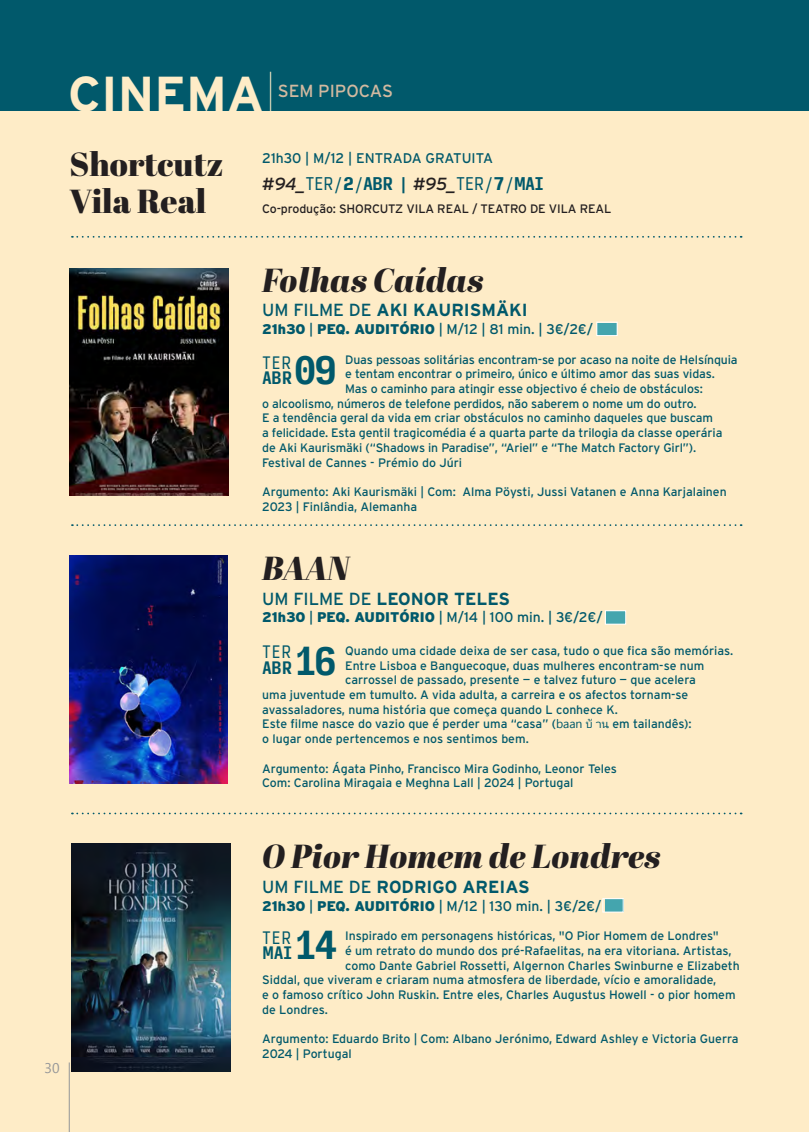
<style>
.page{position:relative;width:809px;height:1132px;background:#fff}
.page>*{position:absolute;margin:0;border:0;box-sizing:border-box;transform-origin:0 0}
.t1{font:700 49px "Interstate";color:#feecc7}
.t2{font:700 38.5px "Input Sans Compressed";color:#01596b}
.No_Spacing{font:italic 33.25px "Abril Fatface";color:#231f20}
.No_Spacing-2{font:33.25px "Abril Fatface";color:#231f20}
.No_Spacing-3{font:700 17.5px "Interstate";color:#01596b}
.t3{font:17.5px "Input Sans Compressed";color:#01596b}
.t4{font:17.5px "Interstate";color:#d2b9a0}
.t5{font:17.15px "Input Sans Compressed";letter-spacing:.04em;color:#01596b}
.t6{font:700 17.15px "Input Sans Compressed";letter-spacing:-.04em;color:#01596b}
.t7{font:14px "Interstate";color:#01596b}
.t8{font:14px "Leelawadee UI";color:#939598}
.No_Spacing-4{font:12.25px/14.7px "Interstate";color:#01596b}
.Texto_de_nota_de_rodapé{font:12.25px "Interstate";letter-spacing:-.01em;color:#231f20}
.s1{font-weight:100}
.s2{font-family:"Interstate";font-style:italic;color:#231f20}
.s3{font-weight:900}
.s4{font-weight:700}
.s5{font-weight:400}
.s6{font-family:"Leelawadee UI"}
</style>
<div class="page">
<div style="left:0;top:103px;width:789px;height:1028px;background:#feecc7"></div>
<div style="left:789px;top:103px;width:20px;height:1028px;background:#feecc7"></div>
<div style="left:0;top:0;width:809px;height:110px;background:#01596b"></div>
<div style="left:597px;top:322px;width:20px;height:13px;background:#44a5ae"></div>
<div style="left:596px;top:321px;width:21px;height:15px;border:1px solid #fff"></div>
<svg style="left:72px;top:236px;width:669px;height:1px"></svg>
<svg style="left:72px;top:524px;width:669px;height:2px"></svg>
<svg style="left:72px;top:812px;width:669px;height:2px"></svg>
<img style="left:69px;top:268px;width:159px;height:227px">
<div style="left:605px;top:611px;width:20px;height:13px;background:#44a5ae"></div>
<div style="left:605px;top:610px;width:21px;height:14px;border:1px solid #fff"></div>
<img style="left:69px;top:555px;width:159px;height:228px">
<img style="left:72px;top:843px;width:159px;height:228px">
<div style="left:605px;top:898px;width:18px;height:13px;background:#44a5ae"></div>
<div style="left:602px;top:898px;width:21px;height:14px;border:1px solid #fff"></div>
<hr style="left:69px;top:1062px;width:1px;height:69px;background:#939598">
<p class="t1" style="left:68px;top:67px;width:211px">CINEMA<span class="s1">|</span></p>
<p class="t4" style="left:278px;top:81px;width:117px">SEM PIPOCAS</p>
<p class="No_Spacing-2" style="left:69px;top:141px;width:156px">Shortcutz</p>
<p class="No_Spacing-2" style="left:69px;top:177px;width:138px">Vila Real</p>
<p class="t7" style="left:262px;top:150px;width:232px">21h30 | M/12 | ENTRADA GRATUITA</p>
<p class="t3" style="left:262px;top:168px;width:284px"><span class="s2">#94_</span>TER/<span class="s3">2</span>/<span class="s4">ABR |</span> <span class="s2">#95_</span>TER/<span class="s3">7</span>/<span class="s4">MAI</span></p>
<p class="Texto_de_nota_de_rodapé" style="left:262px;top:202px;width:351px">Co-produção: SHORCUTZ VILA REAL / TEATRO DE VILA REAL</p>
<p class="No_Spacing" style="left:262px;top:256px;width:223px">Folhas Caídas</p>
<p class="No_Spacing-3" style="left:262px;top:300px;width:267px"><span class="s5">UM FILME DE</span> AKI KAURISMÄKI</p>
<p class="t7" style="left:262px;top:321px;width:332px"><span class="s3">21h30</span> | <span class="s3">PEQ. AUDITÓRIO</span> | M/12 | 81 min. | 3€/2€/</p>
<p class="No_Spacing-4" style="left:345px;top:351px;width:394px">Duas pessoas solitárias encontram-se por acaso na noite de Helsínquia e tentam encontrar o primeiro, único e último amor das suas vidas.<br>Mas o caminho para atingir esse objectivo é cheio de obstáculos:</p>
<p class="No_Spacing-4" style="left:262px;top:396px;width:436px">o alcoolismo, números de telefone perdidos, não saberem o nome um do outro.</p>
<p class="No_Spacing-4" style="left:262px;top:410px;width:452px">E a tendência geral da vida em criar obstáculos no caminho daqueles que buscam</p>
<p class="No_Spacing-4" style="left:262px;top:425px;width:461px">a felicidade. Esta gentil tragicomédia é a quarta parte da trilogia da classe operária</p>
<p class="No_Spacing-4" style="left:262px;top:440px;width:435px">de Aki Kaurismäki (“Shadows in Paradise”, “Ariel” e “The Match Factory Girl”).</p>
<p class="No_Spacing-4" style="left:262px;top:454px;width:201px">Festival de Cannes - Prémio do Júri</p>
<p class="No_Spacing-4" style="left:262px;top:484px;width:466px">Argumento: Aki Kaurismäki | Com: Alma Pöysti, Jussi Vatanen e Anna Karjalainen</p>
<p class="No_Spacing-4" style="left:262px;top:498px;width:157px">2023 | Finlândia, Alemanha</p>
<p class="t2" style="left:293px;top:335px;width:46px">09</p>
<p class="t5" style="left:262px;top:347px;width:31px">TER</p>
<p class="t6" style="left:262px;top:362px;width:32px">ABR</p>
<p class="No_Spacing" style="left:262px;top:544px;width:89px">BAAN</p>
<p class="No_Spacing-3" style="left:262px;top:588px;width:249px"><span class="s5">UM FILME DE</span> LEONOR TELES</p>
<p class="t7" style="left:262px;top:609px;width:342px"><span class="s3">21h30</span> | <span class="s3">PEQ. AUDITÓRIO</span> | M/14 | 100 min. | 3€/2€/</p>
<p class="t2" style="left:293px;top:625px;width:46px">16</p>
<p class="No_Spacing-4" style="left:345px;top:643px;width:389px">Quando uma cidade deixa de ser casa, tudo o que fica são memórias.</p>
<p class="t5" style="left:262px;top:636px;width:31px">TER</p>
<p class="t6" style="left:262px;top:651px;width:32px">ABR</p>
<p class="No_Spacing-4" style="left:345px;top:657px;width:360px">Entre Lisboa e Banguecoque, duas mulheres encontram-se num</p>
<p class="No_Spacing-4" style="left:345px;top:672px;width:352px">carrossel de passado, presente — e talvez futuro — que acelera</p>
<p class="No_Spacing-4" style="left:262px;top:687px;width:428px">uma juventude em tumulto. A vida adulta, a carreira e os afectos tornam-se</p>
<p class="No_Spacing-4" style="left:262px;top:701px;width:357px">avassaladores, numa história que começa quando L conhece K.</p>
<p class="No_Spacing-4" style="left:262px;top:716px;width:431px">Este filme nasce do vazio que é perder uma “casa” (<span class="s6">baan บ้าน</span> em tailandês):</p>
<p class="No_Spacing-4" style="left:262px;top:731px;width:268px">o lugar onde pertencemos e nos sentimos bem.</p>
<p class="No_Spacing-4" style="left:262px;top:760px;width:356px">Argumento: Ágata Pinho, Francisco Mira Godinho, Leonor Teles</p>
<p class="No_Spacing-4" style="left:262px;top:775px;width:313px">Com: Carolina Miragaia e Meghna Lall | 2024 | Portugal</p>
<p class="t8" style="left:45px;top:1057px;width:17px">30</p>
<p class="No_Spacing" style="left:262px;top:832px;width:400px">O Pior Homem de Londres</p>
<p class="No_Spacing-3" style="left:262px;top:876px;width:269px"><span class="s5">UM FILME DE</span> RODRIGO AREIAS</p>
<p class="t7" style="left:262px;top:897px;width:341px"><span class="s3">21h30</span> | <span class="s3">PEQ. AUDITÓRIO</span> | M/12 | 130 min. | 3€/2€/</p>
<p class="No_Spacing-4" style="left:345px;top:928px;width:375px">Inspirado em personagens históricas, "O Pior Homem de Londres"</p>
<p class="No_Spacing-4" style="left:345px;top:942px;width:388px">é um retrato do mundo dos pré-Rafaelitas, na era vitoriana. Artistas,</p>
<p class="No_Spacing-4" style="left:345px;top:957px;width:396px">como Dante Gabriel Rossetti, Algernon Charles Swinburne e Elizabeth</p>
<p class="No_Spacing-4" style="left:262px;top:972px;width:456px">Siddal, que viveram e criaram numa atmosfera de liberdade, vício e amoralidade,</p>
<p class="No_Spacing-4" style="left:262px;top:986px;width:475px">e o famoso crítico John Ruskin. Entre eles, Charles Augustus Howell - o pior homem de Londres.</p>
<p class="No_Spacing-4" style="left:262px;top:1031px;width:478px">Argumento: Eduardo Brito | Com: Albano Jerónimo, Edward Ashley e Victoria Guerra</p>
<p class="No_Spacing-4" style="left:262px;top:1045px;width:91px">2024 | Portugal</p>
<p class="t5" style="left:262px;top:921px;width:31px">TER</p>
<p class="t6" style="left:262px;top:936px;width:32px">MAI</p>
<p class="t2" style="left:293px;top:909px;width:46px">14</p>
</div>
